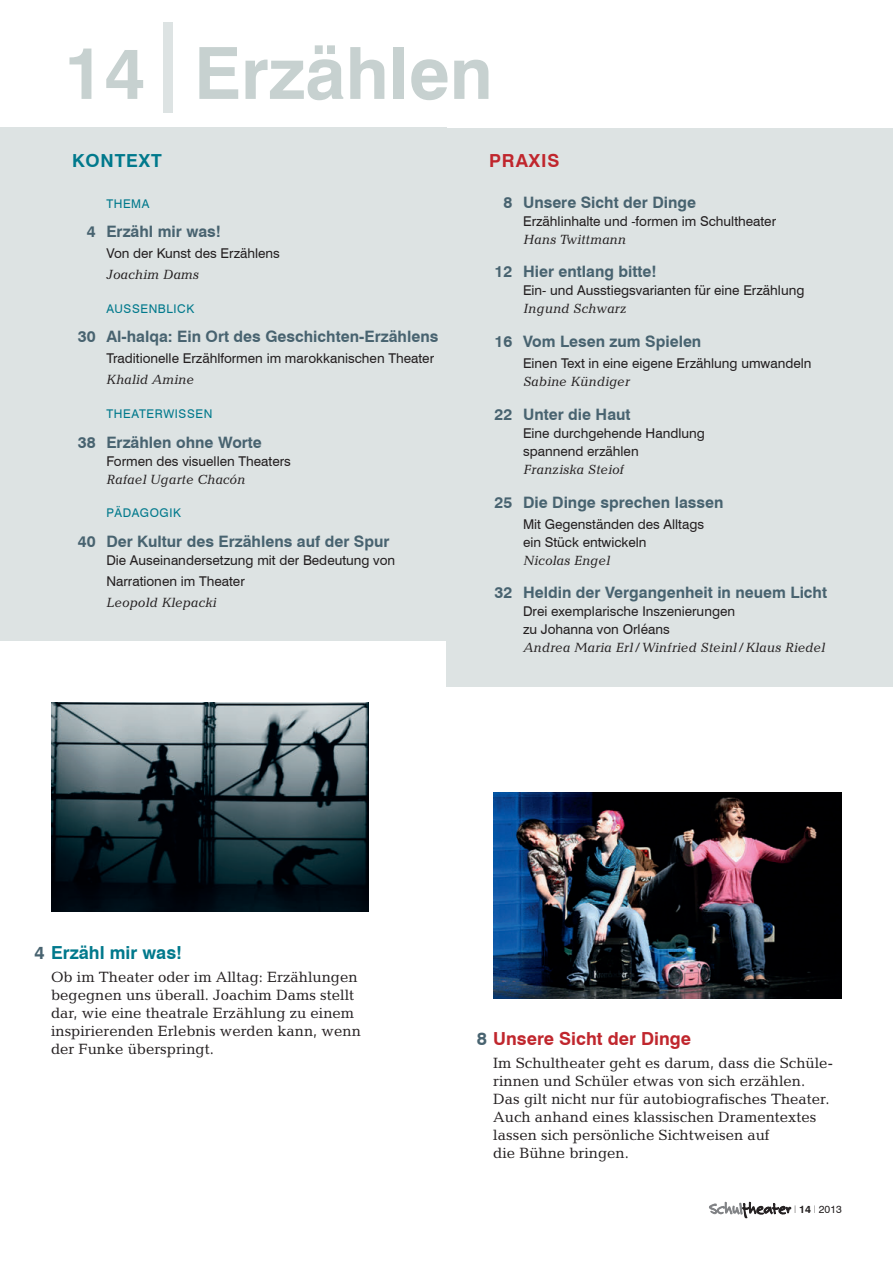
<style>
.page{position:relative;width:893px;height:1263px;background:#fff}
.page>*{position:absolute;margin:0;border:0;box-sizing:border-box;transform-origin:0 0}
.t1{font:700 72px "Swiss 721 BT";color:#c7d1d0}
.t2{font:700 18px "Swiss 721 BT";color:#c0262d}
.t3{font:700 18px "Swiss 721 BT";color:#00798c}
.t4{font:700 18px "Swiss 721 BT";letter-spacing:.05em;color:#00798c}
.t5{font:700 15.75px "Swiss 721 BT";color:#486370}
.t6{font:15px/18px "Candida Std";color:#231f20}
.t7{font:13.5px/18px "Swiss 721 BT";color:#231f20}
.t8{font:italic 13.5px "Candida Std";color:#231f20}
.t9{font:12px "Swiss 721 BT";letter-spacing:.05em;color:#00798c}
.t10{font:10.5px "Swiss 721 BT";color:#231f20}
.s1{font-size:90px;color:#dde3e3}
.s2{color:#486370}
.s3{font-weight:100}
.s4{font-weight:700}
</style>
<div class="page">
<svg style="left:709px;top:1202px;width:82px;height:16px"></svg>
<div style="left:446px;top:128px;width:447px;height:558px;background:#dde3e3"></div>
<div style="left:0;top:128px;width:446px;height:513px;background:#dde3e3"></div>
<img style="left:494px;top:792px;width:348px;height:206px">
<img style="left:51px;top:703px;width:318px;height:209px">
<h1 class="t1" style="left:64px;top:30px;width:430px">14<span class="s1">|</span>Erzählen</h1>
<h2 class="t4" style="left:72px;top:149px;width:91px">KONTEXT</h2>
<p class="t9" style="left:106px;top:196px;width:45px">THEMA</p>
<p class="t5" style="left:87px;top:222px;width:136px">4 Erzähl mir was!</p>
<p class="t7" style="left:106px;top:244px;width:175px">Von der Kunst des Erzählens</p>
<p class="t8" style="left:106px;top:267px;width:94px">Joachim Dams</p>
<p class="t9" style="left:106px;top:301px;width:89px">AUSSENBLICK</p>
<p class="t5" style="left:78px;top:327px;width:362px">30 Al-halqa: Ein Ort des Geschichten-Erzählens</p>
<p class="t7" style="left:106px;top:349px;width:329px">Traditionelle Erzählformen im marokkanischen Theater</p>
<p class="t8" style="left:106px;top:372px;width:89px">Khalid Amine</p>
<p class="t9" style="left:106px;top:407px;width:108px">THEATERWISSEN</p>
<p class="t5" style="left:78px;top:432px;width:186px">38 Erzählen ohne Worte</p>
<p class="t7" style="left:106px;top:452px;width:186px">Formen des visuellen Theaters</p>
<p class="t8" style="left:106px;top:471px;width:141px">Rafael Ugarte Chacón</p>
<p class="t9" style="left:106px;top:506px;width:76px">PÄDAGOGIK</p>
<p class="t5" style="left:78px;top:532px;width:313px">40 Der Kultur des Erzählens auf der Spur</p>
<p class="t7" style="left:106px;top:549px;width:290px;line-height:21px">Die Auseinandersetzung mit der Bedeutung von<br>Narrationen im Theater</p>
<p class="t8" style="left:106px;top:594px;width:112px">Leopold Klepacki</p>
<h2 class="t2" style="left:489px;top:149px;width:72px">PRAXIS</h2>
<p class="t5" style="left:503px;top:192px;width:194px">8 Unsere Sicht der Dinge</p>
<p class="t7" style="left:523px;top:212px;width:255px">Erzählinhalte und -formen im Schultheater</p>
<p class="t8" style="left:523px;top:231px;width:104px">Hans Twittmann</p>
<p class="t5" style="left:495px;top:262px;width:164px">12 Hier entlang bitte!</p>
<p class="t7" style="left:523px;top:281px;width:283px">Ein- und Ausstiegsvarianten für eine Erzählung</p>
<p class="t8" style="left:523px;top:301px;width:105px">Ingund Schwarz</p>
<p class="t5" style="left:495px;top:332px;width:208px">16 Vom Lesen zum Spielen</p>
<p class="t7" style="left:523px;top:354px;width:290px">Einen Text in eine eigene Erzählung umwandeln</p>
<p class="t8" style="left:523px;top:374px;width:109px">Sabine Kündiger</p>
<p class="t5" style="left:495px;top:405px;width:138px">22 Unter die Haut</p>
<p class="t7" style="left:523px;top:424px;width:183px">Eine durchgehende Handlung spannend erzählen</p>
<p class="t8" style="left:523px;top:461px;width:103px">Franziska Steiof</p>
<p class="t5" style="left:495px;top:492px;width:230px">25 Die Dinge sprechen lassen</p>
<p class="t7" style="left:523px;top:515px;width:183px">Mit Gegenständen des Alltags ein Stück entwickeln</p>
<p class="t8" style="left:523px;top:552px;width:88px">Nicolas Engel</p>
<p class="t5" style="left:495px;top:583px;width:334px">32 Heldin der Vergangenheit in neuem Licht</p>
<p class="t7" style="left:523px;top:602px;width:214px">Drei exemplarische Inszenierungen zu Johanna von Orléans</p>
<p class="t8" style="left:523px;top:640px;width:304px">Andrea Maria Erl / Winfried Steinl / Klaus Riedel</p>
<h2 class="t3" style="left:34px;top:942px;width:149px"><span class="s2">4</span> Erzähl mir was!</h2>
<p class="t6" style="left:51px;top:968px;width:311px">Ob im Theater oder im Alltag: Erzählungen begegnen uns überall. Joachim Dams stellt dar, wie eine theatrale Erzählung zu einem inspirierenden Erlebnis werden kann, wenn der Funke überspringt.</p>
<h2 class="t2" style="left:477px;top:1028px;width:216px"><span class="s2">8</span> Unsere Sicht der Dinge</h2>
<p class="t6" style="left:493px;top:1053px;width:342px">Im Schultheater geht es darum, dass die Schüle&shy;rinnen und Schüler etwas von sich erzählen.<br>Das gilt nicht nur für autobiografisches Theater.<br>Auch anhand eines klassischen Dramentextes lassen sich persönliche Sichtweisen auf<br>die Bühne bringen.</p>
<p class="t10" style="left:794px;top:1203px;width:49px"><span class="s3">I</span> <span class="s4">14</span> <span class="s3">I</span> 2013</p>
</div>
